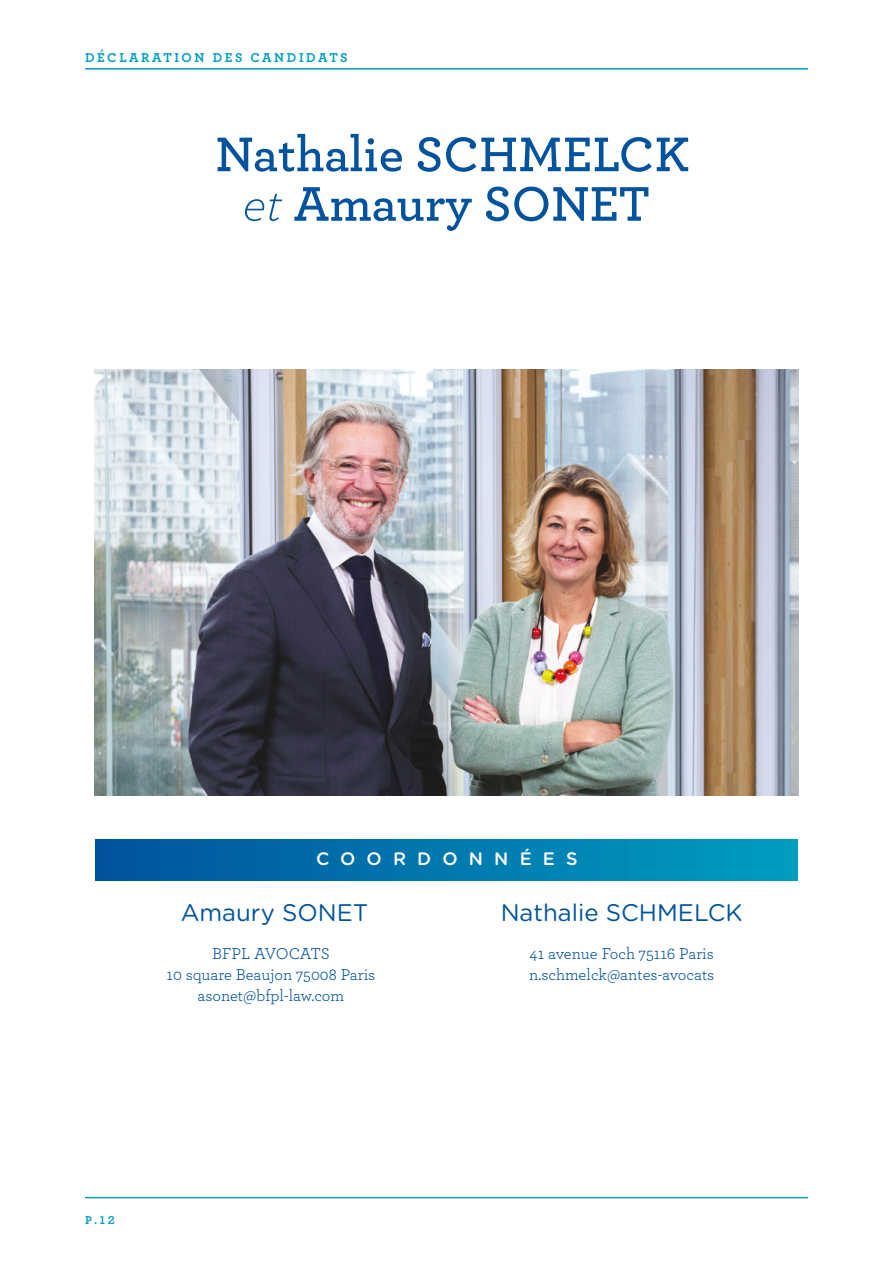
<style>
.page{position:relative;width:893px;height:1263px;background:#fff}
.page>*{position:absolute;margin:0;border:0;box-sizing:border-box;transform-origin:0 0}
.t1{font:600 51px/49.5px "Archer";color:#00539c;text-align:center}
.t2{font:24px "Gotham Rounded";color:#00539c}
.t3{font:500 18px "Gotham Rounded";letter-spacing:.62em;color:#fff}
.t4{font:16.5px/21px "Archer";color:#00539c;text-align:center}
.t5{font:700 13.5px "Archer";letter-spacing:.19em;color:#009ec1}
.t6{font:700 12px "Archer";color:#009ec1}
.s1{font-weight:300;font-style:italic}
</style>
<div class="page">
<hr style="left:85px;top:1197px;width:723px;height:1px;background:#009ec1">
<hr style="left:85px;top:68px;width:723px;height:2px;background:#009ec1">
<img style="left:95px;top:370px;width:703px;height:425px">
<div style="left:95px;top:840px;width:703px;height:40px;background:linear-gradient(to right,#00539c,#009ec0)"></div>
<p class="t5" style="left:85px;top:47px;width:264px">DÉCLARATION DES CANDIDATS</p>
<h1 class="t1" style="left:215px;top:127px;width:475px">Nathalie SCHMELCK <span class="s1">et</span> Amaury SONET</h1>
<p class="t3" style="left:316px;top:846px;width:263px">COORDONNÉES</p>
<h2 class="t2" style="left:181px;top:896px;width:189px">Amaury SONET</h2>
<h2 class="t2" style="left:501px;top:896px;width:244px">Nathalie SCHMELCK</h2>
<p class="t4" style="left:166px;top:942px;width:210px">BFPL AVOCATS<br>10 square Beaujon 75008 Paris asonet@bfpl-law.com</p>
<p class="t4" style="left:529px;top:942px;width:187px;text-align:left">41 avenue Foch 75116 Paris n.schmelck@antes-avocats</p>
<p class="t6" style="left:85px;top:1210px;width:31px">P.12</p>
</div>
